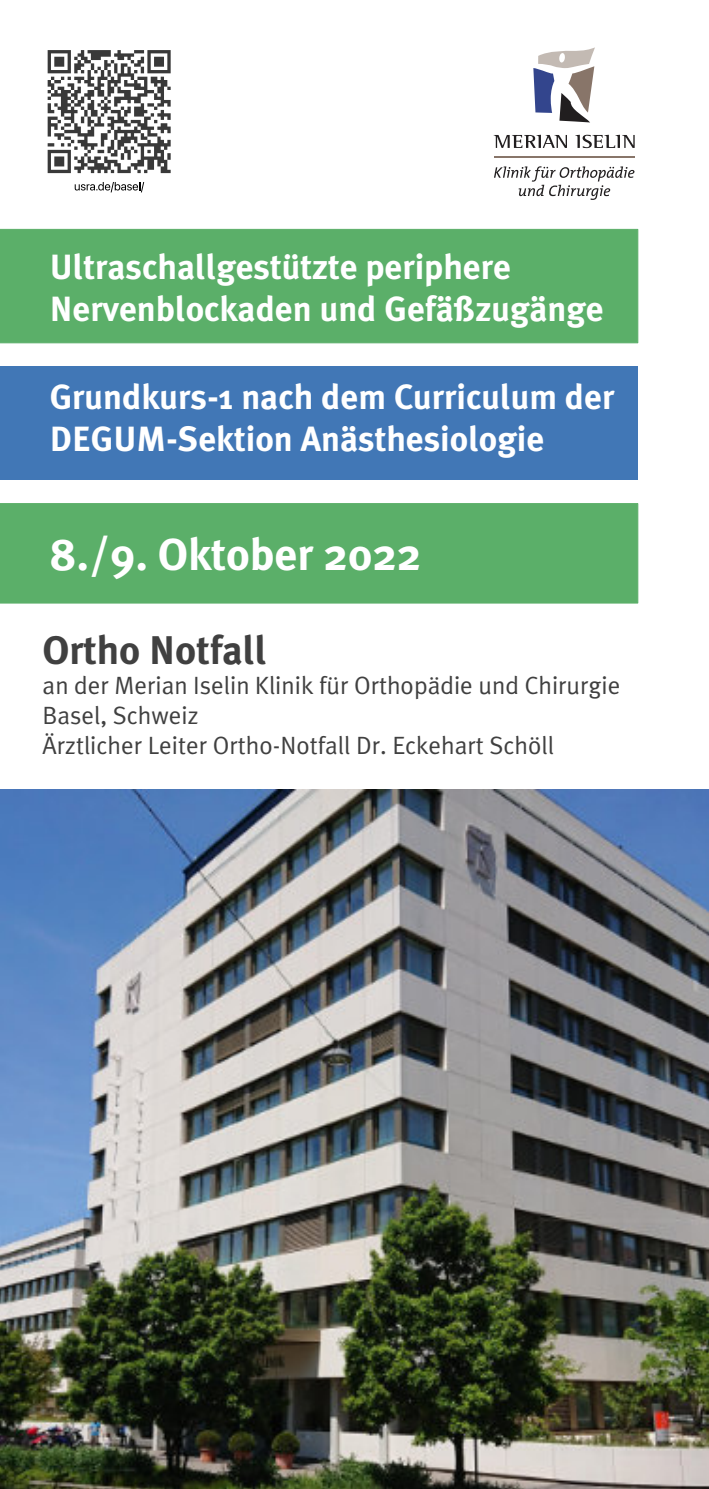
<style>
.page{position:relative;width:709px;height:1489px;background:#fff}
.page>*{position:absolute;margin:0;border:0;box-sizing:border-box;transform-origin:0 0}
.t1{font:700 45px "Meta Plus";color:#fff}
.t2{font:700 40px "Meta Plus";color:#404040}
.t3{font:700 35px/42px "Meta Plus";color:#fff}
.t4{font:25px/30px "Meta Plus Normal";color:#404040}
</style>
<div class="page">
<div style="left:0;top:229px;width:638px;height:114px;background:#5baf69"></div>
<div style="left:0;top:367px;width:638px;height:113px;background:#4177b6"></div>
<div style="left:0;top:503px;width:638px;height:100px;background:#5baf69"></div>
<svg style="left:494px;top:166px;width:140px;height:34px"></svg>
<svg style="left:493px;top:135px;width:74px;height:13px"></svg>
<svg style="left:575px;top:135px;width:59px;height:13px"></svg>
<svg style="left:533px;top:47px;width:62px;height:75px"></svg>
<hr style="left:493px;top:156px;width:141px;height:2px;background:#887569">
<svg style="left:48px;top:63px;width:123px;height:110px"></svg>
<svg style="left:48px;top:50px;width:123px;height:13px"></svg>
<svg style="left:75px;top:182px;width:69px;height:10px"></svg>
<img style="left:0;top:789px;width:709px;height:699px">
<p class="t3" style="left:50px;top:248px;width:555px">Ultraschallgestützte periphere<br>Nervenblockaden und Gefäßzugänge</p>
<p class="t3" style="left:50px;top:377px;width:566px">Grundkurs-1 nach dem Curriculum der<br>DEGUM-Sektion Anästhesiologie</p>
<p class="t1" style="left:50px;top:535px;width:373px">8./9. Oktober 2022</p>
<p class="t2" style="left:43px;top:632px;width:226px">Ortho Notfall</p>
<p class="t4" style="left:43px;top:672px;width:579px">an der Merian Iselin Klinik für Orthopädie und Chirurgie<br>Basel, Schweiz<br>Ärztlicher Leiter Ortho-Notfall Dr. Eckehart Schöll</p>
</div>
